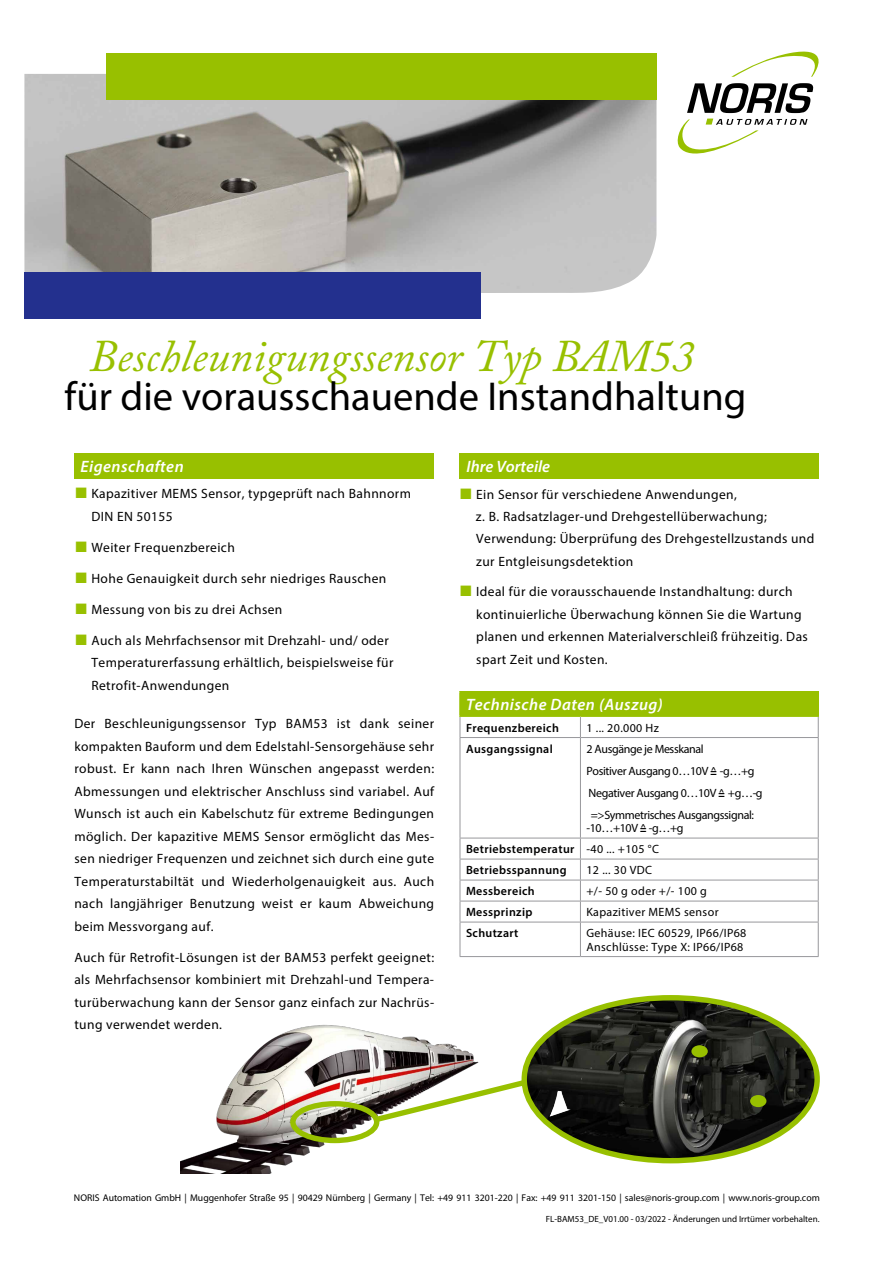
<style>
.page{position:relative;width:893px;height:1263px;background:#fff}
.page>*{position:absolute;margin:0;border:0;box-sizing:border-box;transform-origin:0 0}
.t1{font:italic 45px "Adobe Caslon Pro";color:#98c000}
.t2{font:40.5px "Myriad Pro";color:#000}
.t3{font:italic 600 16.5px "Myriad Pro";letter-spacing:.03em;color:#fff}
.t4{font:italic 600 16.5px "Myriad Pro";color:#fff}
.t5{font:13.5px/22.5px "Myriad Pro";letter-spacing:.03em;color:#000}
.t6{font:12px "Myriad Pro";letter-spacing:-.03em;color:#000}
.t7{font:600 12px/21px "Myriad Pro";letter-spacing:.03em;color:#000}
.t8{font:12px/13.5px "Myriad Pro";letter-spacing:.03em;color:#000}
.t9{font:9.75px "Myriad Pro";color:#000}
.t10{font:9px "Myriad Pro";color:#000}
.s1{font-family:"Arial";font-size:22.5px;color:#98c000}
.s2{font-family:"Arial Unicode MS"}
.s3{font-weight:400}
.s4{font-family:"Arial Unicode MS";font-weight:400}
</style>
<div class="page">
<svg style="left:731px;top:51px;width:88px;height:26px"></svg>
<svg style="left:677px;top:119px;width:130px;height:35px"></svg>
<svg style="left:687px;top:83px;width:126px;height:30px"></svg>
<img style="left:24px;top:74px;width:632px;height:220px">
<div style="left:106px;top:53px;width:551px;height:46px;background:#98c000"></div>
<div style="left:24px;top:272px;width:456px;height:46px;background:#23308e"></div>
<div style="left:460px;top:692px;width:358px;height:24px;background:#98c000"></div>
<hr style="left:459px;top:691px;width:121px;height:1px;background:#98c000">
<hr style="left:459px;top:692px;width:2px;height:23px;background:#98c000">
<hr style="left:580px;top:691px;width:239px;height:1px;background:#98c000">
<hr style="left:817px;top:692px;width:2px;height:23px;background:#98c000">
<hr style="left:459px;top:715px;width:121px;height:2px;background:#98c000">
<hr style="left:580px;top:715px;width:239px;height:2px;background:#98c000">
<svg style="left:460px;top:717px;width:1px;height:20px"></svg>
<svg style="left:580px;top:717px;width:1px;height:20px"></svg>
<svg style="left:818px;top:717px;width:1px;height:20px"></svg>
<hr style="left:460px;top:737px;width:120px;height:1px;background:#98989c">
<hr style="left:460px;top:738px;width:1px;height:100px;background:#98989c">
<hr style="left:580px;top:737px;width:239px;height:1px;background:#98989c">
<hr style="left:580px;top:738px;width:1px;height:100px;background:#98989c">
<hr style="left:818px;top:738px;width:1px;height:100px;background:#98989c">
<hr style="left:460px;top:838px;width:120px;height:1px;background:#98989c">
<hr style="left:580px;top:838px;width:239px;height:1px;background:#98989c">
<hr style="left:460px;top:859px;width:120px;height:1px;background:#98989c">
<hr style="left:580px;top:859px;width:239px;height:1px;background:#98989c">
<hr style="left:460px;top:880px;width:120px;height:1px;background:#98989c">
<hr style="left:580px;top:880px;width:239px;height:1px;background:#98989c">
<hr style="left:460px;top:901px;width:120px;height:1px;background:#98989c">
<svg style="left:460px;top:838px;width:1px;height:84px"></svg>
<hr style="left:580px;top:901px;width:239px;height:1px;background:#98989c">
<svg style="left:580px;top:838px;width:1px;height:84px"></svg>
<svg style="left:818px;top:838px;width:1px;height:84px"></svg>
<hr style="left:460px;top:922px;width:120px;height:1px;background:#98989c">
<hr style="left:460px;top:922px;width:1px;height:34px;background:#98989c">
<hr style="left:580px;top:922px;width:239px;height:1px;background:#98989c">
<hr style="left:580px;top:922px;width:1px;height:34px;background:#98989c">
<hr style="left:818px;top:922px;width:1px;height:34px;background:#98989c">
<hr style="left:460px;top:956px;width:120px;height:1px;background:#98989c">
<hr style="left:580px;top:956px;width:239px;height:1px;background:#98989c">
<div style="left:74px;top:453px;width:360px;height:26px;background:#98c000"></div>
<div style="left:459px;top:453px;width:360px;height:26px;background:#98c000"></div>
<img style="left:180px;top:1024px;width:299px;height:150px">
<div style="left:290px;top:1101px;width:89px;height:42px;border:5px solid #98c000;border-radius:50%"></div>
<svg style="left:368px;top:1075px;width:154px;height:51px"></svg>
<img style="left:525px;top:998px;width:292px;height:163px">
<div style="left:521px;top:995px;width:299px;height:168px;border:5px solid #98c000;border-radius:50%"></div>
<div style="left:750px;top:1095px;width:16px;height:12px;background:#98c000;border-radius:50%"></div>
<div style="left:691px;top:1045px;width:17px;height:12px;background:#98c000;border-radius:50%"></div>
<h1 class="t1" style="left:89px;top:329px;width:607px">Beschleunigungssensor Typ BAM53</h1>
<h2 class="t2" style="left:65px;top:372px;width:683px">für die vorausschauende Instandhaltung</h2>
<p class="t3" style="left:80px;top:456px;width:105px">Eigenschaften</p>
<p class="t4" style="left:466px;top:456px;width:85px">Ihre Vorteile</p>
<p class="t5" style="left:91px;top:482px;width:321px;text-indent:-17px"><span class="s1">■</span> Kapazitiver MEMS Sensor, typgeprüft nach Bahnnorm<br>DIN EN 50155</p>
<p class="t5" style="left:74px;top:536px;width:162px"><span class="s1">■</span> Weiter Frequenzbereich</p>
<p class="t5" style="left:74px;top:567px;width:313px"><span class="s1">■</span> Hohe Genauigkeit durch sehr niedriges Rauschen</p>
<p class="t5" style="left:74px;top:598px;width:210px"><span class="s1">■</span> Messung von bis zu drei Achsen</p>
<p class="t5" style="left:91px;top:629px;width:304px;text-indent:-17px"><span class="s1">■</span> Auch als Mehrfachsensor mit Drehzahl- und/ oder<br>Temperaturerfassung erhältlich, beispielsweise für<br>Retrofit-Anwendungen</p>
<p class="t5" style="left:74px;top:712px;width:361px;text-align:justify">Der Beschleunigungssensor Typ BAM53 ist dank seiner kompakten Bauform und dem Edelstahl-Sensorgehäuse sehr robust. Er kann nach Ihren Wünschen angepasst werden:<br>Abmessungen und elektrischer Anschluss sind variabel. Auf Wunsch ist auch ein Kabelschutz für extreme Bedingungen möglich. Der kapazitive MEMS Sensor ermöglicht das Mes&shy;sen niedriger Frequenzen und zeichnet sich durch eine gute Temperaturstabiltät und Wiederholgenauigkeit aus. Auch nach langjähriger Benutzung weist er kaum Abweichung beim Messvorgang auf.</p>
<p class="t5" style="left:74px;top:946px;width:361px;text-align:justify">Auch für Retrofit-Lösungen ist der BAM53 perfekt geeignet: als Mehrfachsensor kombiniert mit Drehzahl-und Tempera&shy;turüberwachung kann der Sensor ganz einfach zur Nachrüs&shy;tung verwendet werden.</p>
<p class="t5" style="left:476px;top:483px;width:340px;text-indent:-17px"><span class="s1">■</span> Ein Sensor für verschiedene Anwendungen,<br>z. B. Radsatzlager-und Drehgestellüberwachung; Verwendung: Überprüfung des Drehgestellzustands und zur Entgleisungsdetektion</p>
<p class="t5" style="left:476px;top:580px;width:333px;text-indent:-17px"><span class="s1">■</span> Ideal für die vorausschauende Instandhaltung: durch kontinuierliche Überwachung können Sie die Wartung planen und erkennen Materialverschleiß frühzeitig. Das spart Zeit und Kosten.</p>
<p class="t3" style="left:466px;top:694px;width:198px">Technische Daten (Auszug)</p>
<p class="t7" style="left:466px;top:717px;width:94px">Frequenzbereich</p>
<p class="t6" style="left:586px;top:720px;width:74px">1 ... 20.000 Hz</p>
<p class="t7" style="left:466px;top:738px;width:88px">Ausgangssignal</p>
<p class="t6" style="left:586px;top:741px;width:119px">2 Ausgänge je Messkanal</p>
<p class="t6" style="left:586px;top:763px;width:170px">Positiver Ausgang 0…10V <span class="s2">≙</span> -g…+g</p>
<p class="t6" style="left:589px;top:785px;width:176px">Negativer Ausgang 0…10V <span class="s2">≙</span> +g…-g</p>
<p class="t6" style="left:591px;top:807px;width:165px">=&gt;Symmetrisches Ausgangssignal:</p>
<p class="t7" style="left:466px;top:817px;width:219px;text-indent:120px"><span class="s3">-10…+10V</span> <span class="s4">≙</span> <span class="s3">-g…+g<br></span>Betriebstemperatur <span class="s3">-40 ... +105 °C<br></span>Betriebsspannung</p>
<p class="t6" style="left:586px;top:863px;width:67px">12 ... 30 VDC</p>
<p class="t7" style="left:466px;top:880px;width:70px">Messbereich</p>
<p class="t8" style="left:586px;top:884px;width:122px">+/- 50 g oder +/- 100 g</p>
<p class="t7" style="left:466px;top:901px;width:68px">Messprinzip</p>
<p class="t8" style="left:586px;top:905px;width:134px">Kapazitiver MEMS sensor</p>
<p class="t7" style="left:466px;top:922px;width:54px">Schutzart</p>
<p class="t8" style="left:586px;top:926px;width:162px">Gehäuse: IEC 60529, IP66/IP68<br>Anschlüsse: Type X: IP66/IP68</p>
<p class="t9" style="left:74px;top:1191px;width:747px">NORIS Automation GmbH | Muggenhofer Straße 95 | 90429 Nürnberg | Germany | Tel: +49 911 3201-220 | Fax: +49 911 3201-150 | sales@noris-group.com | www.noris-group.com</p>
<p class="t10" style="left:546px;top:1214px;width:275px">FL-BAM53_DE_V01.00 - 03/2022 - Änderungen und Irrtümer vorbehalten.</p>
</div>
